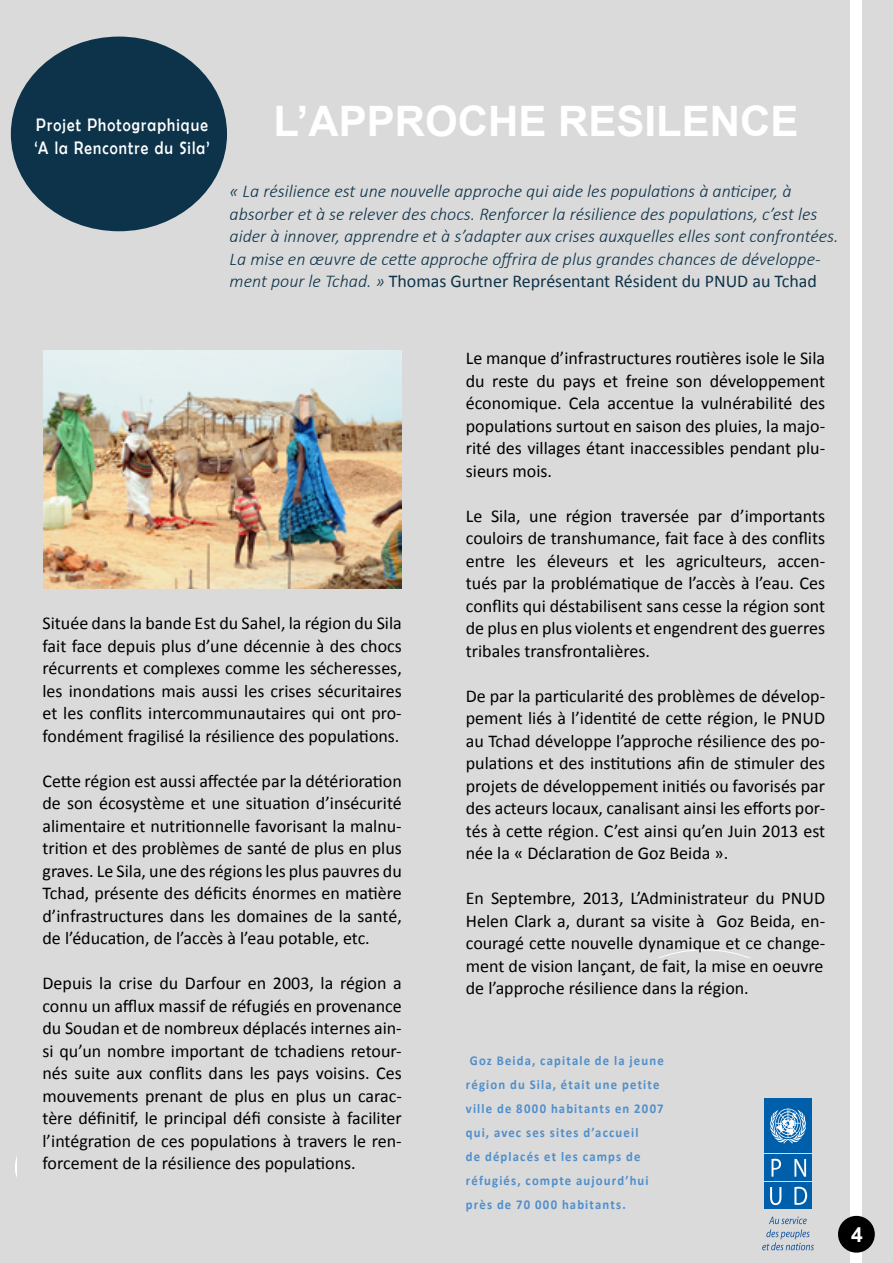
<style>
.page{position:relative;width:893px;height:1263px;background:#dadada}
.page>*{position:absolute;margin:0;border:0;box-sizing:border-box;transform-origin:0 0}
.t1{font:700 42px "Arial";color:#fff}
.t2{font:700 21px "Arial";color:#fff}
.t3{font:18.15px/23.1px "Berlin Sans FB";letter-spacing:.075em;color:#fff;scale:.85 1}
.t4{font:18px/22.5px "Calibri";color:#000;text-align:justify}
.t5{font:italic 300 18px/22.5px "Calibri";color:#0d334a}
.t6{font:700 13.5px/24px "Calibri";letter-spacing:.09em;color:#4f8fcd;scale:.94 1}
.s1{font-weight:400;font-style:normal}
</style>
<div class="page">
<div style="left:850px;top:0;width:12px;height:1263px;background:#fff"></div>
<div style="left:838px;top:1216px;width:37px;height:36px;background:#000;border-radius:50%"></div>
<img style="left:44px;top:351px;width:357px;height:238px">
<div style="left:764px;top:1154px;width:23px;height:27px;background:#005faa"></div>
<svg style="left:771px;top:1159px;width:10px;height:17px"></svg>
<div style="left:789px;top:1154px;width:23px;height:27px;background:#005faa"></div>
<svg style="left:794px;top:1159px;width:12px;height:18px"></svg>
<div style="left:764px;top:1182px;width:23px;height:27px;background:#005faa"></div>
<svg style="left:770px;top:1187px;width:11px;height:18px"></svg>
<div style="left:789px;top:1182px;width:23px;height:27px;background:#005faa"></div>
<svg style="left:794px;top:1187px;width:13px;height:18px"></svg>
<div style="left:764px;top:1098px;width:48px;height:55px;background:#005faa"></div>
<svg style="left:770px;top:1108px;width:36px;height:35px"></svg>
<svg style="left:762px;top:1216px;width:52px;height:34px"></svg>
<div style="left:11px;top:37px;width:216px;height:194px;background:#0d334a;border-radius:50%"></div>
<p class="t3" style="left:35px;top:113px;width:208px">Projet Photographique ‘A la Rencontre du Sila’</p>
<h1 class="t1" style="left:273px;top:92px;width:527px">L’APPROCHE RESILENCE</h1>
<p class="t5" style="left:230px;top:180px;width:610px">« La résilience est une nouvelle approche qui aide les populations à anticiper, à absorber et à se relever des chocs. Renforcer la résilience des populations, c’est les aider à innover, apprendre et à s’adapter aux crises auxquelles elles sont confrontées.<br>La mise en œuvre de cette approche offrira de plus grandes chances de développe&shy;ment pour le Tchad. » <span class="s1">Thomas Gurtner Représentant Résident du PNUD au Tchad</span></p>
<p class="t4" style="left:43px;top:611px;width:361px">Située dans la bande Est du Sahel, la région du Sila fait face depuis plus d’une décennie à des chocs récurrents et complexes comme les sécheresses, les inondations mais aussi les crises sécuritaires et les conflits intercommunautaires qui ont pro&shy;fondément fragilisé la résilience des populations.</p>
<p class="t4" style="left:43px;top:769px;width:361px">Cette région est aussi affectée par la détérioration de son écosystème et une situation d’insécurité alimentaire et nutritionnelle favorisant la malnu&shy;trition et des problèmes de santé de plus en plus graves. Le Sila, une des régions les plus pauvres du Tchad, présente des déficits énormes en matière d’infrastructures dans les domaines de la santé, de l’éducation, de l’accès à l’eau potable, etc.</p>
<p class="t4" style="left:43px;top:971px;width:361px">Depuis la crise du Darfour en 2003, la région a connu un afflux massif de réfugiés en provenance du Soudan et de nombreux déplacés internes ain&shy;si qu’un nombre important de tchadiens retour&shy;nés suite aux conflits dans les pays voisins. Ces mouvements prenant de plus en plus un carac&shy;tère définitif, le principal défi consiste à faciliter l’intégration de ces populations à travers le ren&shy;forcement de la résilience des populations.</p>
<p class="t4" style="left:466px;top:346px;width:361px">Le manque d’infrastructures routières isole le Sila du reste du pays et freine son développement économique. Cela accentue la vulnérabilité des populations surtout en saison des pluies, la majo&shy;rité des villages étant inaccessibles pendant plu&shy;sieurs mois.</p>
<p class="t4" style="left:466px;top:504px;width:361px">Le Sila, une région traversée par d’importants couloirs de transhumance, fait face à des conflits entre les éleveurs et les agriculteurs, accen&shy;tués par la problématique de l’accès à l’eau. Ces conflits qui déstabilisent sans cesse la région sont de plus en plus violents et engendrent des guerres tribales transfrontalières.</p>
<p class="t4" style="left:466px;top:684px;width:361px">De par la particularité des problèmes de dévelop&shy;pement liés à l’identité de cette région, le PNUD au Tchad développe l’approche résilience des po&shy;pulations et des institutions afin de stimuler des projets de développement initiés ou favorisés par des acteurs locaux, canalisant ainsi les efforts por&shy;tés à cette région. C’est ainsi qu’en Juin 2013 est née la « Déclaration de Goz Beida ».</p>
<p class="t4" style="left:466px;top:886px;width:361px">En Septembre, 2013, L’Administrateur du PNUD Helen Clark a, durant sa visite à Goz Beida, en&shy;couragé cette nouvelle dynamique et ce change&shy;ment de vision lançant, de fait, la mise en oeuvre de l’approche résilience dans la région.</p>
<p class="t6" style="left:466px;top:1048px;width:212px">Goz Beida, capitale de la jeune région du Sila, était une petite ville de 8000 habitants en 2007 qui, avec ses sites d’accueil<br>de déplacés et les camps de réfugiés, compte aujourd’hui près de 70 000 habitants.</p>
<p class="t2" style="left:851px;top:1220px;width:13px">4</p>
</div>
